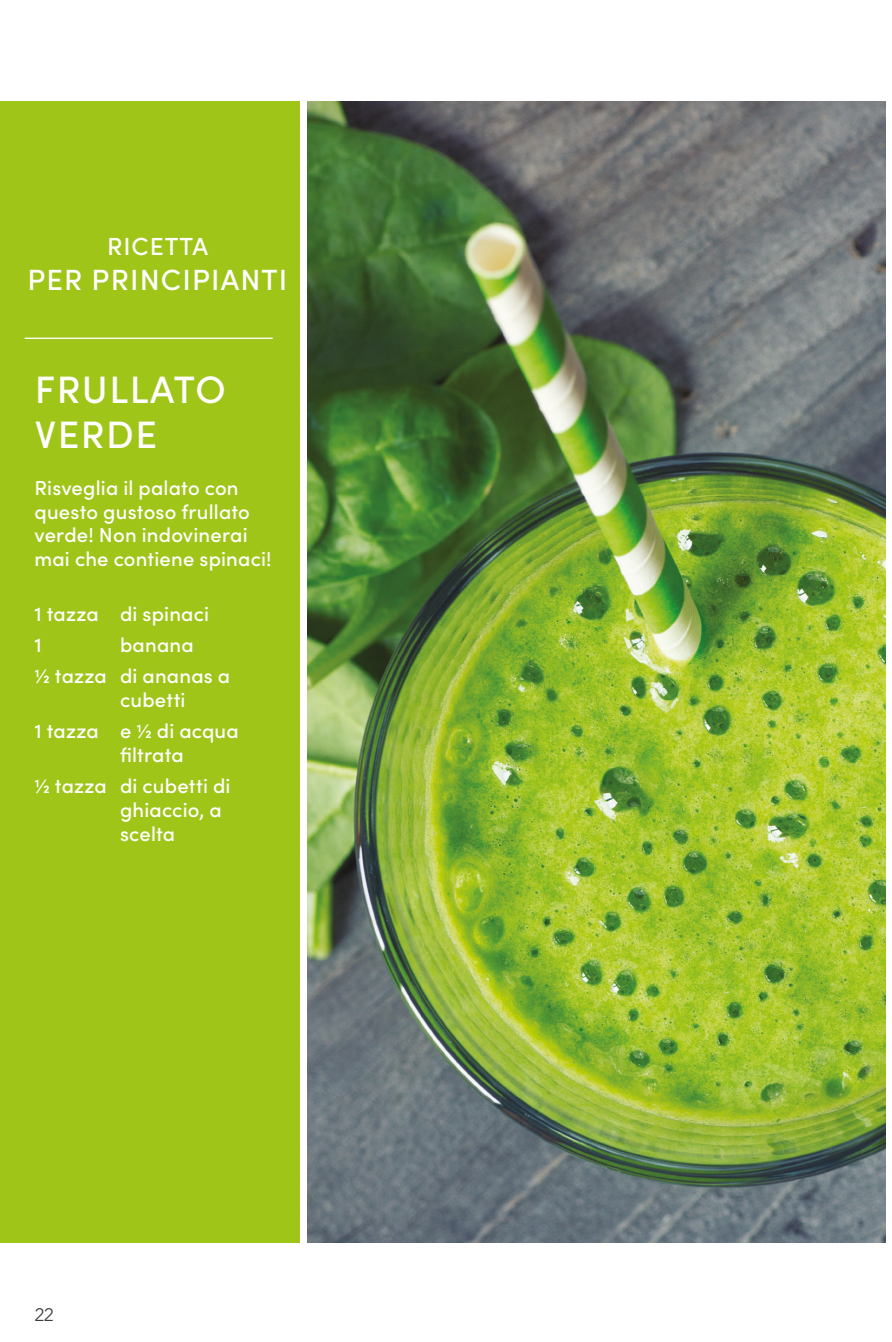
<style>
.page{position:relative;width:892px;height:1342px;background:#fff}
.page>*{position:absolute;margin:0;border:0;box-sizing:border-box;transform-origin:0 0}
.t1{font:500 38.25px/45.9px "Sofia Pro";letter-spacing:.04em;color:#fff}
.t2{font:500 29.25px "Sofia Pro";letter-spacing:.04em;color:#fff}
.t3{font:500 24.75px "Sofia Pro";letter-spacing:.04em;color:#fff}
.t4{font:500 20.25px/30.6px "Sofia Pro";letter-spacing:.01em;color:#fff}
.t5{font:18px "Avenir Next";color:#3d3d3c}
</style>
<div class="page">
<div style="left:0;top:101px;width:299px;height:1141px;background:#a0c519"></div>
<hr style="left:25px;top:337px;width:248px;height:2px;background:#fff">
<img style="left:307px;top:101px;width:578px;height:1141px">
<p class="t3" style="left:107px;top:228px;width:103px">RICETTA</p>
<h2 class="t2" style="left:27px;top:258px;width:261px">PER PRINCIPIANTI</h2>
<h1 class="t1" style="left:35px;top:364px;width:192px">FRULLATO<br>VERDE</h1>
<p class="t4" style="left:34px;top:475px;width:239px;line-height:23.4px">Risveglia il palato con questo gustoso frullato verde! Non indovinerai mai che contiene spinaci!</p>
<p class="t4" style="left:34px;top:597px;width:176px">1 tazza di spinaci<br>1</p>
<p class="t4" style="left:34px;top:628px;width:197px;text-indent:85px">banana<br>½ tazza di ananas a</p>
<p class="t4" style="left:34px;top:683px;width:206px;text-indent:85px">cubetti<br>1 tazza e ½ di acqua</p>
<p class="t4" style="left:34px;top:738px;width:197px;text-indent:85px">filtrata<br>½ tazza di cubetti di</p>
<p class="t4" style="left:120px;top:796px;width:103px;line-height:24.3px">ghiaccio, a scelta</p>
<p class="t5" style="left:35px;top:1299px;width:21px">22</p>
</div>
